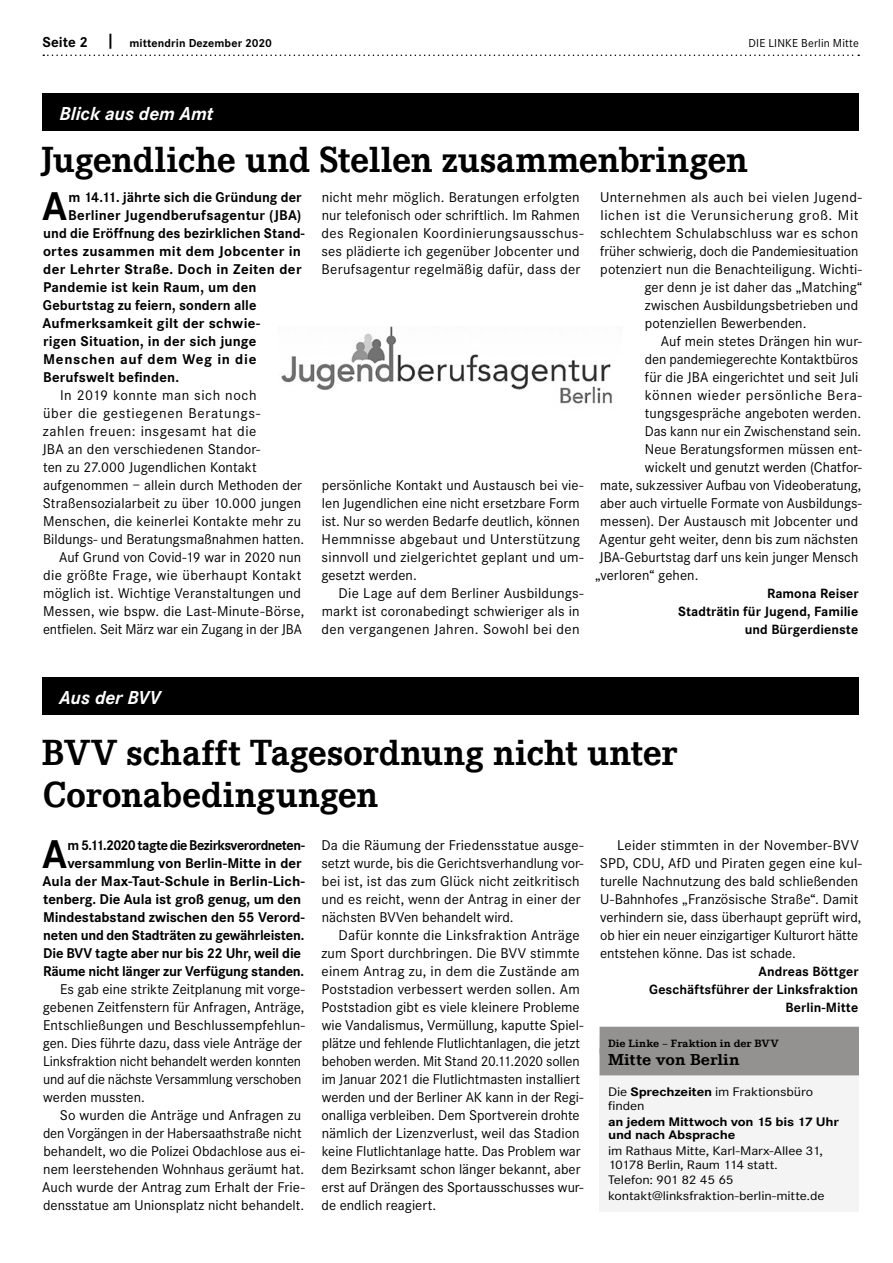
<style>
.page{position:relative;width:893px;height:1263px;background:#fff}
.page>*{position:absolute;margin:0;border:0;box-sizing:border-box;transform-origin:0 0}
.t1{font:700 41.7px "Corporate S";color:#000}
.t2{font:700 37.5px/42px "Corporate E";letter-spacing:-.005em;color:#000}
.t3{font:italic 700 19.5px "Corporate S";letter-spacing:-.005em;color:#fff}
.t4{font:700 16.35px "Corporate E";color:#000;scale:1.1 1}
.t5{font:14.7px/18px "Corporate S";letter-spacing:.005em;color:#000}
.t6{font:700 14.7px "Corporate S";letter-spacing:.005em;color:#000}
.t7{font:700 14.7px/18px "Corporate S";letter-spacing:.005em;color:#000;text-align:right;scale:.96 1}
.t8{font:14.7px "Corporate S";letter-spacing:.025em;color:#000}
.t9{font:14.7px "Corporate S";letter-spacing:.04em;color:#000}
.t10{font:14.7px "Corporate S";letter-spacing:.035em;color:#000}
.t11{font:14.7px "Corporate S";letter-spacing:.045em;color:#000}
.t12{font:700 14.7px "Corporate S";letter-spacing:.045em;color:#000}
.t13{font:700 13.95px/18px "Corporate S";letter-spacing:.005em;color:#000;text-align:right}
.t14{font:12.9px/13.6px "Corporate S";letter-spacing:-.01em;color:#000;scale:1.14 1}
.t15{font:700 12.9px/13.6px "Corporate S";letter-spacing:-.015em;color:#000;scale:1.14 1}
.t16{font:700 12px "Corporate S";letter-spacing:.01em;color:#000}
.t17{font:12px "Corporate S";letter-spacing:.015em;color:#000}
.t18{font:700 10.95px "Corporate E";letter-spacing:.01em;color:#000;scale:1.1 1}
.s1{font-size:15px}
.s2{font-weight:700}
</style>
<div class="page">
<svg style="left:43px;top:55px;width:816px;height:1px"></svg>
<div style="left:43px;top:677px;width:816px;height:38px;background:#000"></div>
<div style="left:43px;top:94px;width:816px;height:37px;background:#000"></div>
<img style="left:281px;top:327px;width:332px;height:77px">
<div style="left:600px;top:1038px;width:259px;height:174px;background:#f4f4f4"></div>
<div style="left:600px;top:1026px;width:259px;height:28px;background:#949290"></div>
<div style="left:600px;top:1048px;width:259px;height:27px;background:#949290"></div>
<p class="t16" style="left:43px;top:36px;width:231px"><span class="s1">Seite 2 |</span> mittendrin Dezember 2020</p>
<p class="t17" style="left:749px;top:36px;width:112px">DIE LINKE Berlin Mitte</p>
<h3 class="t3" style="left:60px;top:102px;width:155px">Blick aus dem Amt</h3>
<h2 class="t2" style="left:41px;top:139px;width:709px">Jugendliche und Stellen zusammenbringen</h2>
<h1 class="t1" style="left:42px;top:182px;width:27px">A</h1>
<p class="t6" style="left:68px;top:188px;width:235px">m 14.11. jährte sich die Gründung der</p>
<p class="t5" style="left:322px;top:188px;width:263px">nicht mehr möglich. Beratungen erfolgten nur telefonisch oder schriftlich. Im Rahmen des Regionalen Koordinierungsausschus&shy;ses plädierte ich gegenüber Jobcenter und Berufsagentur regelmäßig dafür, dass der</p>
<p class="t8" style="left:600px;top:189px;width:263px">Unternehmen als auch bei vielen Jugend-</p>
<p class="t9" style="left:600px;top:207px;width:260px">lichen ist die Verunsicherung groß. Mit</p>
<p class="t5" style="left:600px;top:224px;width:260px">schlechtem Schulabschluss war es schon</p>
<p class="t5" style="left:600px;top:242px;width:259px">früher schwierig, doch die Pandemiesituation</p>
<p class="t5" style="left:600px;top:260px;width:263px">potenziert nun die Benachteiligung. Wichti-</p>
<p class="t5" style="left:645px;top:278px;width:219px">ger denn je ist daher das „Matching“</p>
<p class="t5" style="left:645px;top:296px;width:215px">zwischen Ausbildungsbetrieben und</p>
<p class="t5" style="left:645px;top:314px;width:163px">potenziellen Bewerbenden.</p>
<p class="t5" style="left:661px;top:332px;width:203px">Auf mein stetes Drängen hin wur-</p>
<p class="t5" style="left:645px;top:350px;width:215px">den pandemiegerechte Kontaktbüros</p>
<p class="t5" style="left:645px;top:368px;width:215px">für die JBA eingerichtet und seit Juli</p>
<p class="t9" style="left:645px;top:387px;width:219px">können wieder persönliche Bera-</p>
<p class="t5" style="left:645px;top:404px;width:218px">tungsgespräche angeboten werden.</p>
<p class="t5" style="left:645px;top:422px;width:218px">Das kann nur ein Zwischenstand sein.</p>
<p class="t5" style="left:645px;top:440px;width:219px">Neue Beratungsformen müssen ent-</p>
<p class="t5" style="left:645px;top:458px;width:218px">wickelt und genutzt werden (Chatfor-</p>
<p class="t5" style="left:600px;top:476px;width:263px">mate, sukzessiver Aufbau von Videoberatung,</p>
<p class="t5" style="left:600px;top:494px;width:263px">aber auch virtuelle Formate von Ausbildungs-</p>
<p class="t5" style="left:600px;top:512px;width:259px">messen). Der Austausch mit Jobcenter und</p>
<p class="t5" style="left:599px;top:530px;width:261px">Agentur geht weiter, denn bis zum nächsten</p>
<p class="t5" style="left:599px;top:548px;width:260px">JBA-Geburtstag darf uns kein junger Mensch</p>
<p class="t5" style="left:595px;top:566px;width:105px">„verloren“ gehen.</p>
<p class="t13" style="left:678px;top:584px;width:182px">Ramona Reiser<br>Stadträtin für Jugend, Familie und Bürgerdienste</p>
<p class="t6" style="left:68px;top:206px;width:235px">Berliner Jugendberufsagentur (JBA)</p>
<p class="t6" style="left:43px;top:224px;width:263px">und die Eröffnung des bezirklichen Stand-</p>
<p class="t6" style="left:43px;top:242px;width:260px">ortes zusammen mit dem Jobcenter in</p>
<p class="t6" style="left:43px;top:260px;width:260px">der Lehrter Straße. Doch in Zeiten der</p>
<p class="t6" style="left:43px;top:278px;width:215px">Pandemie ist kein Raum, um den</p>
<p class="t6" style="left:43px;top:296px;width:215px">Geburtstag zu feiern, sondern alle</p>
<p class="t6" style="left:42px;top:314px;width:219px">Aufmerksamkeit gilt der schwie-</p>
<p class="t6" style="left:43px;top:332px;width:215px">rigen Situation, in der sich junge</p>
<p class="t12" style="left:43px;top:350px;width:215px">Menschen auf dem Weg in die</p>
<p class="t6" style="left:43px;top:368px;width:137px">Berufswelt befinden.</p>
<p class="t10" style="left:60px;top:387px;width:198px">In 2019 konnte man sich noch</p>
<p class="t11" style="left:43px;top:405px;width:219px">über die gestiegenen Beratungs-</p>
<p class="t10" style="left:43px;top:423px;width:215px">zahlen freuen: insgesamt hat die</p>
<p class="t5" style="left:42px;top:440px;width:219px">JBA an den verschiedenen Standor-</p>
<p class="t5" style="left:43px;top:458px;width:215px">ten zu 27.000 Jugendlichen Kontakt</p>
<p class="t5" style="left:43px;top:476px;width:261px">aufgenommen – allein durch Methoden der</p>
<p class="t5" style="left:43px;top:494px;width:260px">Straßensozialarbeit zu über 10.000 jungen</p>
<p class="t5" style="left:43px;top:512px;width:260px">Menschen, die keinerlei Kontakte mehr zu</p>
<p class="t5" style="left:43px;top:530px;width:263px">Bildungs- und Beratungsmaßnahmen hatten.</p>
<p class="t5" style="left:59px;top:548px;width:244px">Auf Grund von Covid-19 war in 2020 nun</p>
<p class="t8" style="left:43px;top:567px;width:260px">die größte Frage, wie überhaupt Kontakt</p>
<p class="t5" style="left:43px;top:584px;width:259px">möglich ist. Wichtige Veranstaltungen und</p>
<p class="t5" style="left:43px;top:602px;width:263px">Messen, wie bspw. die Last-Minute-Börse,</p>
<p class="t5" style="left:43px;top:620px;width:260px">entfielen. Seit März war ein Zugang in der JBA</p>
<p class="t5" style="left:321px;top:476px;width:264px">persönliche Kontakt und Austausch bei vie&shy;len Jugendlichen eine nicht ersetzbare Form ist. Nur so werden Bedarfe deutlich, können Hemmnisse abgebaut und Unterstützung sinnvoll und zielgerichtet geplant und um&shy;gesetzt werden.</p>
<p class="t5" style="left:322px;top:584px;width:263px;text-indent:17px">Die Lage auf dem Berliner Ausbildungs&shy;markt ist coronabedingt schwieriger als in den vergangenen Jahren. Sowohl bei den</p>
<h3 class="t3" style="left:60px;top:686px;width:102px">Aus der BVV</h3>
<h2 class="t2" style="left:42px;top:732px;width:637px">BVV schafft Tagesordnung nicht unter<br>Coronabedingungen</h2>
<h1 class="t1" style="left:42px;top:830px;width:27px">A</h1>
<p class="t5" style="left:322px;top:836px;width:263px">Da die Räumung der Friedensstatue ausge&shy;setzt wurde, bis die Gerichtsverhandlung vor&shy;bei ist, ist das zum Glück nicht zeitkritisch und es reicht, wenn der Antrag in einer der nächsten BVVen behandelt wird.</p>
<p class="t5" style="left:321px;top:926px;width:263px;text-indent:17px">Dafür konnte die Linksfraktion Anträge zum Sport durchbringen. Die BVV stimmte einem Antrag zu, in dem die Zustände am Poststadion verbessert werden sollen. Am Poststadion gibt es viele kleinere Probleme wie Vandalismus, Vermüllung, kaputte Spiel&shy;plätze und fehlende Flutlichtanlagen, die jetzt behoben werden. Mit Stand 20.11.2020 sollen im Januar 2021 die Flutlichtmasten installiert werden und der Berliner AK kann in der Regi&shy;onalliga verbleiben. Dem Sportverein drohte nämlich der Lizenzverlust, weil das Stadion keine Flutlichtanlage hatte. Das Problem war dem Bezirksamt schon länger bekannt, aber erst auf Drängen des Sportausschusses wur&shy;de endlich reagiert.</p>
<p class="t7" style="left:42px;top:836px;width:275px">m 5.11.2020 tagte die Bezirksverordneten&shy;versammlung von Berlin-Mitte in der Aula der Max-Taut-Schule in Berlin-Lich&shy;tenberg. Die Aula ist groß genug, um den Mindestabstand zwischen den 55 Verord&shy;neten und den Stadträten zu gewährleisten.<br>Die BVV tagte aber nur bis 22 Uhr, weil die Räume nicht länger zur Verfügung standen.</p>
<p class="t5" style="left:43px;top:980px;width:264px;text-indent:17px">Es gab eine strikte Zeitplanung mit vorge&shy;gebenen Zeitfenstern für Anfragen, Anträge, Entschließungen und Beschlussempfehlun&shy;gen. Dies führte dazu, dass viele Anträge der Linksfraktion nicht behandelt werden konnten und auf die nächste Versammlung verschoben werden mussten.</p>
<p class="t5" style="left:42px;top:1106px;width:264px;text-indent:18px">So wurden die Anträge und Anfragen zu den Vorgängen in der Habersaathstraße nicht behandelt, wo die Polizei Obdachlose aus ei&shy;nem leerstehenden Wohnhaus geräumt hat.<br>Auch wurde der Antrag zum Erhalt der Frie&shy;densstatue am Unionsplatz nicht behandelt.</p>
<p class="t5" style="left:600px;top:836px;width:264px;text-indent:17px">Leider stimmten in der November-BVV SPD, CDU, AfD und Piraten gegen eine kul&shy;turelle Nachnutzung des bald schließenden U-Bahnhofes „Französische Straße“. Damit verhindern sie, dass überhaupt geprüft wird, ob hier ein neuer einzigartiger Kulturort hätte entstehen könne. Das ist schade.</p>
<p class="t13" style="left:649px;top:962px;width:211px">Andreas Böttger<br>Geschäftsführer der Linksfraktion<br>Berlin-Mitte</p>
<p class="t18" style="left:608px;top:1037px;width:157px">Die Linke – Fraktion in der BVV</p>
<p class="t4" style="left:608px;top:1051px;width:121px">Mitte von Berlin</p>
<p class="t14" style="left:608px;top:1085px;width:181px">Die <span class="s2">Sprechzeiten</span> im Fraktionsbüro finden</p>
<p class="t15" style="left:608px;top:1115px;width:204px">an jedem Mittwoch von 15 bis 17 Uhr und nach Absprache</p>
<p class="t14" style="left:608px;top:1144px;width:190px">im Rathaus Mitte, Karl-Marx-Allee 31,<br>10178 Berlin, Raum 114 statt.</p>
<p class="t14" style="left:608px;top:1172px;width:191px;line-height:15.6px">Telefon: 901 82 45 65 kontakt@linksfraktion-berlin-mitte.de</p>
</div>
